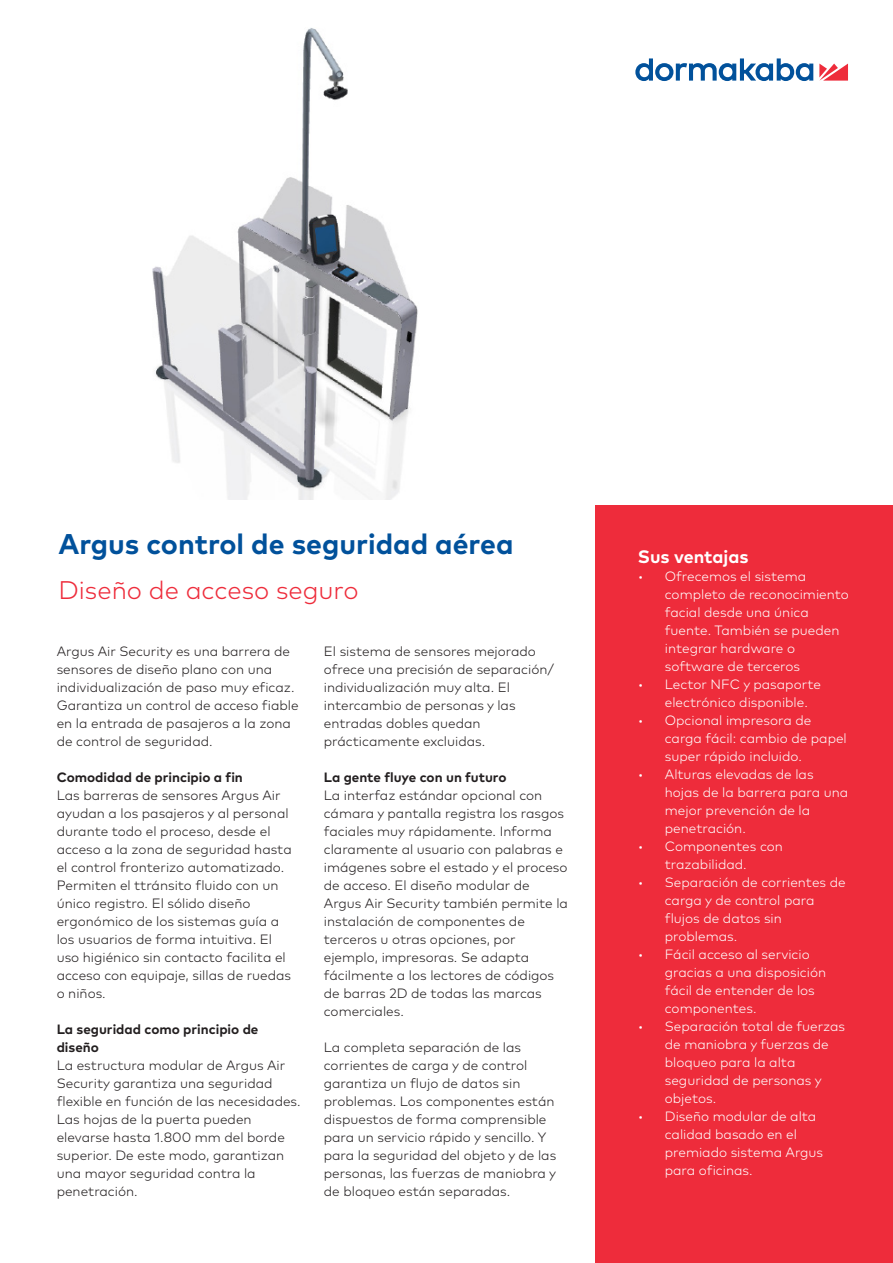
<style>
.page{position:relative;width:893px;height:1263px;background:#fff}
.page>*{position:absolute;margin:0;border:0;box-sizing:border-box;transform-origin:0 0}
.Title_blue_25pt_30pt{font:700 28.5px "Mark Pro";color:#01519b}
.Title_red_25pt_30pt{font:300 25.5px "Mark Pro";color:#ee2c3b}
.Body_Text_9pt_12pt{font:700 18px "Mark Pro";color:#fff}
.t1{font:300 13.5px/18px "Mark Pro";color:#231f20}
.t2{font:300 13.5px/18px "Mark Pro";color:#fff}
.s1{font-weight:700}
</style>
<div class="page">
<svg style="left:819px;top:64px;width:29px;height:17px"></svg>
<svg style="left:635px;top:58px;width:178px;height:23px"></svg>
<div style="left:595px;top:505px;width:298px;height:758px;background:#ee2c3b"></div>
<img style="left:152px;top:28px;width:266px;height:471px">
<p class="Title_blue_25pt_30pt" style="left:58px;top:522px;width:457px">Argus control de seguridad aérea</p>
<p class="Title_red_25pt_30pt" style="left:58px;top:570px;width:302px">Diseño de acceso seguro</p>
<p class="t1" style="left:57px;top:641px;width:243px">Argus Air Security es una barrera de sensores de diseño plano con una individualización de paso muy eficaz.<br>Garantiza un control de acceso fiable en la entrada de pasajeros a la zona de control de seguridad.</p>
<p class="t1" style="left:57px;top:767px;width:237px"><span class="s1">Comodidad de principio a fin<br></span>Las barreras de sensores Argus Air ayudan a los pasajeros y al personal durante todo el proceso, desde el acceso a la zona de seguridad hasta el control fronterizo automatizado.<br>Permiten el ttránsito fluido con un único registro. El sólido diseño ergonómico de los sistemas guía a los usuarios de forma intuitiva. El uso higiénico sin contacto facilita el acceso con equipaje, sillas de ruedas o niños.</p>
<p class="t1" style="left:57px;top:1019px;width:245px"><span class="s1">La seguridad como principio de diseño<br></span>La estructura modular de Argus Air<br>Security garantiza una seguridad flexible en función de las necesidades.<br>Las hojas de la puerta pueden elevarse hasta 1.800 mm del borde superior. De este modo, garantizan una mayor seguridad contra la penetración.</p>
<p class="t1" style="left:324px;top:641px;width:232px">El sistema de sensores mejorado ofrece una precisión de separación/ individualización muy alta. El intercambio de personas y las entradas dobles quedan prácticamente excluidas.</p>
<p class="t1" style="left:324px;top:767px;width:246px"><span class="s1">La gente fluye con un futuro<br></span>La interfaz estándar opcional con cámara y pantalla registra los rasgos faciales muy rápidamente. Informa claramente al usuario con palabras e imágenes sobre el estado y el proceso de acceso. El diseño modular de<br>Argus Air Security también permite la instalación de componentes de terceros u otras opciones, por ejemplo, impresoras. Se adapta fácilmente a los lectores de códigos de barras 2D de todas las marcas comerciales.</p>
<p class="t1" style="left:324px;top:1037px;width:234px">La completa separación de las corrientes de carga y de control garantiza un flujo de datos sin problemas. Los componentes están dispuestos de forma comprensible para un servicio rápido y sencillo. Y para la seguridad del objeto y de las personas, las fuerzas de maniobra y de bloqueo están separadas.</p>
<p class="Body_Text_9pt_12pt" style="left:638px;top:542px;width:112px">Sus ventajas</p>
<p class="t2" style="left:665px;top:566px;width:186px;text-indent:-27px">• Ofrecemos el sistema completo de reconocimiento facial desde una única fuente. También se pueden integrar hardware o software de terceros</p>
<p class="t2" style="left:665px;top:674px;width:158px;text-indent:-27px">• Lector NFC y pasaporte electrónico disponible.</p>
<p class="t2" style="left:665px;top:710px;width:183px;text-indent:-27px">• Opcional impresora de carga fácil: cambio de papel super rápido incluido.</p>
<p class="t2" style="left:665px;top:764px;width:185px;text-indent:-27px">• Alturas elevadas de las hojas de la barrera para una mejor prevención de la penetración.</p>
<p class="t2" style="left:665px;top:836px;width:120px;text-indent:-27px">• Componentes con trazabilidad.</p>
<p class="t2" style="left:665px;top:872px;width:182px;text-indent:-27px">• Separación de corrientes de carga y de control para flujos de datos sin problemas.</p>
<p class="t2" style="left:665px;top:944px;width:163px;text-indent:-27px">• Fácil acceso al servicio gracias a una disposición fácil de entender de los componentes.</p>
<p class="t2" style="left:665px;top:1016px;width:182px;text-indent:-27px">• Separación total de fuerzas de maniobra y fuerzas de bloqueo para la alta seguridad de personas y objetos.</p>
<p class="t2" style="left:665px;top:1106px;width:160px;text-indent:-27px">• Diseño modular de alta calidad basado en el premiado sistema Argus para oficinas.</p>
</div>
